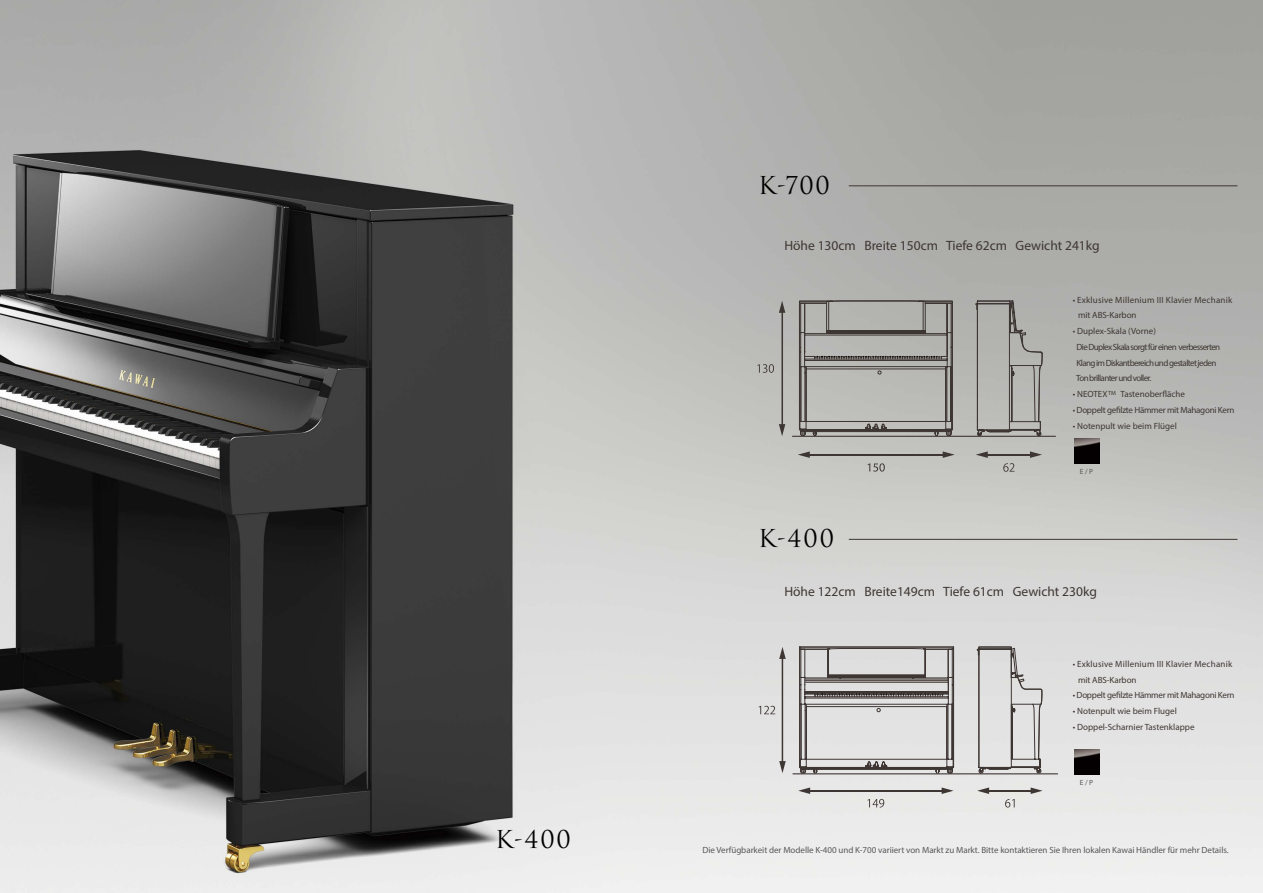
<style>
.page{position:relative;width:1263px;height:893px;background:#fff}
.page>*{position:absolute;margin:0;border:0;box-sizing:border-box;transform-origin:0 0}
.t1{font:24px "Trajan Pro 3";letter-spacing:.05em;color:#000}
.t2{font:13.5px "Myriad Pro";color:#3e3633}
.t3{font:9px "Myriad Pro";letter-spacing:-.005em;color:#595757}
.t4{font:9px/15.8px "Myriad Pro";letter-spacing:-.07em;color:#3e3633}
.t5{font:9px/15.8px "Myriad Pro";letter-spacing:.02em;color:#3e3633}
.t6{font:9px "Myriad Pro";letter-spacing:-.01em;color:#3e3633}
.t7{font:9px "Myriad Pro";letter-spacing:-.03em;color:#3e3633}
.t8{font:7.5px "Myriad Pro";color:#595757}
.t9{font:6px "Myriad Pro";color:#3e3633}
</style>
<div class="page">
<img style="left:0;top:0;width:1263px;height:893px">
<img style="left:1074px;top:438px;width:26px;height:26px">
<img style="left:1074px;top:749px;width:26px;height:26px">
<hr style="left:849px;top:186px;width:388px;height:1px;background:#3e3633">
<hr style="left:849px;top:539px;width:388px;height:1px;background:#3e3633">
<hr style="left:792px;top:436px;width:264px;height:1px;background:#3e3633">
<svg style="left:798px;top:248px;width:245px;height:188px"></svg>
<hr style="left:808px;top:454px;width:137px;height:1px;background:#3e3633">
<svg style="left:798px;top:451px;width:12px;height:7px"></svg>
<svg style="left:943px;top:451px;width:12px;height:7px"></svg>
<hr style="left:985px;top:454px;width:48px;height:1px;background:#3e3633">
<svg style="left:976px;top:451px;width:12px;height:7px"></svg>
<svg style="left:1030px;top:451px;width:12px;height:7px"></svg>
<svg style="left:779px;top:424px;width:6px;height:12px"></svg>
<svg style="left:779px;top:301px;width:6px;height:12px"></svg>
<hr style="left:781px;top:308px;width:2px;height:122px;background:#3e3633">
<svg style="left:757px;top:364px;width:17px;height:9px"></svg>
<svg style="left:1003px;top:463px;width:11px;height:9px"></svg>
<svg style="left:868px;top:463px;width:17px;height:9px"></svg>
<hr style="left:792px;top:773px;width:266px;height:1px;background:#3e3633">
<svg style="left:799px;top:613px;width:244px;height:161px"></svg>
<hr style="left:808px;top:790px;width:136px;height:1px;background:#3e3633">
<svg style="left:798px;top:787px;width:12px;height:7px"></svg>
<svg style="left:942px;top:787px;width:11px;height:7px"></svg>
<hr style="left:987px;top:790px;width:46px;height:1px;background:#3e3633">
<svg style="left:977px;top:787px;width:12px;height:7px"></svg>
<svg style="left:1031px;top:787px;width:11px;height:7px"></svg>
<svg style="left:779px;top:761px;width:7px;height:12px"></svg>
<svg style="left:779px;top:647px;width:7px;height:12px"></svg>
<hr style="left:782px;top:657px;width:1px;height:110px;background:#3e3633">
<svg style="left:759px;top:706px;width:16px;height:8px"></svg>
<svg style="left:867px;top:799px;width:17px;height:8px"></svg>
<svg style="left:1005px;top:799px;width:10px;height:8px"></svg>
<h1 class="t1" style="left:495px;top:823px;width:78px">K-400</h1>
<h1 class="t1" style="left:758px;top:169px;width:73px">K-700</h1>
<h2 class="t2" style="left:784px;top:237px;width:317px">Höhe 130cm Breite 150cm Tiefe 62cm Gewicht 241kg</h2>
<p class="t5" style="left:1078px;top:292px;width:156px;text-indent:-5px">• Exklusive Millenium III Klavier Mechanik mit ABS-Karbon</p>
<p class="t4" style="left:1076px;top:323px;width:146px;text-indent:-3px">• Duplex-Skala (Vorne)<br>Die Duplex Skala sorgt für einen verbesserten Klang im Diskantbereich und gestaltet jeden Ton brillanter und voller.</p>
<p class="t6" style="left:1073px;top:389px;width:36px">• NEOTEX</p>
<p class="t6" style="left:1120px;top:389px;width:66px">Tastenoberfläche</p>
<p class="t7" style="left:1073px;top:404px;width:163px">• Doppelt gefilzte Hämmer mit Mahagoni Kern</p>
<p class="t6" style="left:1073px;top:420px;width:106px">• Notenpult wie beim Flügel</p>
<p class="t9" style="left:1108px;top:389px;width:9px">TM</p>
<h1 class="t1" style="left:758px;top:522px;width:78px">K-400</h1>
<p class="t8" style="left:1080px;top:467px;width:15px">E / P</p>
<h2 class="t2" style="left:784px;top:583px;width:314px">Höhe 122cm Breite149cm Tiefe 61cm Gewicht 230kg</h2>
<p class="t5" style="left:1078px;top:656px;width:156px;text-indent:-5px">• Exklusive Millenium III Klavier Mechanik mit ABS-Karbon</p>
<p class="t7" style="left:1073px;top:690px;width:163px">• Doppelt gefilzte Hämmer mit Mahagoni Kern</p>
<p class="t6" style="left:1073px;top:705px;width:106px">• Notenpult wie beim Flugel</p>
<p class="t6" style="left:1073px;top:721px;width:123px">• Doppel-Scharnier Tastenklappe</p>
<p class="t8" style="left:1080px;top:778px;width:15px">E / P</p>
<p class="t3" style="left:702px;top:845px;width:528px">Die Verfügbarkeit der Modelle K-400 und K-700 variiert von Markt zu Markt. Bitte kontaktieren Sie Ihren lokalen Kawai Händler für mehr Details.</p>
</div>
